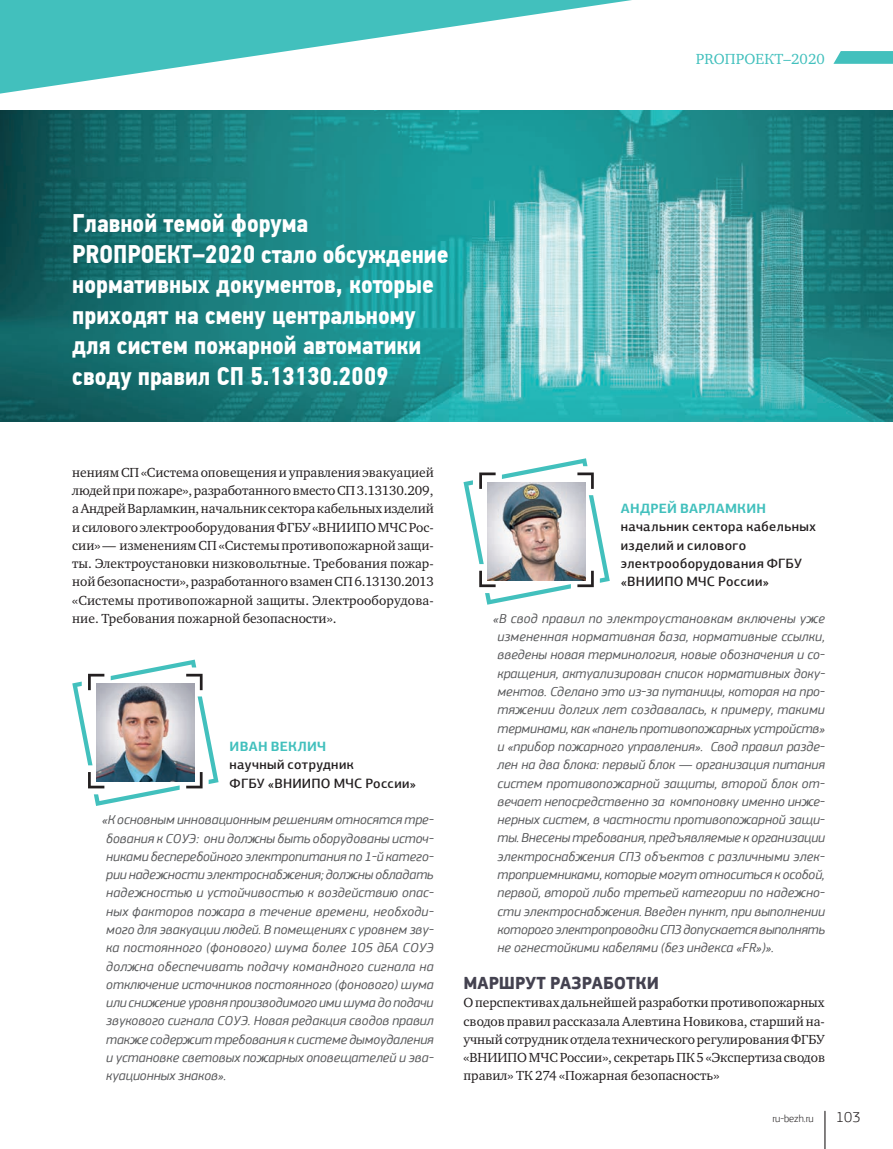
<style>
.page{position:relative;width:893px;height:1149px;background:#fff}
.page>*{position:absolute;margin:0;border:0;box-sizing:border-box;transform-origin:0 0}
.t1{font:700 25.5px/30.6px "PF Din Text Cond Pro";color:#fff}
.t2{font:700 18px "PF Square Sans Pro";color:#444250}
.t3{font:15px "Charter ITC";letter-spacing:.01em;color:#42c0bd}
.t4{font:300 15px "PF Square Sans Pro";color:#231f20}
.t5{font:italic 13.5px/18.3px "PF Square Sans Pro";color:#57585a;text-align:justify}
.t6{font:13.5px/18.3px "Charter ITC";color:#231f20;text-align:justify}
.t7{font:500 13.5px/18.3px "PF Agora Sans Pro";letter-spacing:.03em;color:#231f20}
.t8{font:700 13.5px "PF Agora Sans Pro";letter-spacing:.015em;color:#42c0bd}
.t9{font:300 10.5px "PF Square Sans Pro";color:#231f20}
</style>
<div class="page">
<svg style="left:0;top:0;width:632px;height:94px"></svg>
<svg style="left:72px;top:659px;width:147px;height:146px"></svg>
<img style="left:97px;top:683px;width:97px;height:98px">
<svg style="left:463px;top:458px;width:147px;height:146px"></svg>
<img style="left:488px;top:482px;width:97px;height:98px">
<img style="left:0;top:111px;width:893px;height:310px">
<hr style="left:824px;top:1110px;width:1px;height:38px;background:#231f20">
<svg style="left:833px;top:51px;width:60px;height:13px"></svg>
<p class="t3" style="left:696px;top:49px;width:131px">PROПРОЕКТ–2020</p>
<h1 class="t1" style="left:72px;top:208px;width:378px">Главной темой форума<br>PROПРОЕКТ–2020 стало обсуждение нормативных документов, которые приходят на смену центральному для систем пожарной автоматики своду правил СП 5.13130.2009</h1>
<p class="t6" style="left:72px;top:462px;width:363px">нениям СП «Система оповещения и управления эвакуацией людей при пожаре», разработанного вместо СП 3.13130.209, а Андрей Варламкин, начальник сектора кабельных изделий и силового электрооборудования ФГБУ «ВНИИПО МЧС Рос&shy;сии»— изменениям СП «Системы противопожарной защи&shy;ты. Электроустановки низковольтные. Требования пожар&shy;ной безопасности», разработанного взамен СП 6.13130.2013 «Системы противопожарной защиты. Электрооборудова&shy;ние. Требования пожарной безопасности».</p>
<p class="t8" style="left:230px;top:737px;width:98px">ИВАН ВЕКЛИЧ</p>
<p class="t7" style="left:230px;top:755px;width:188px">научный сотрудник<br>ФГБУ «ВНИИПО МЧС России»</p>
<p class="t5" style="left:106px;top:810px;width:329px;text-indent:-4px">«К основным инновационным решениям относятся тре&shy;бования к СОУЭ: они должны быть оборудованы источ&shy;никами бесперебойного электропитания по 1-й катего&shy;рии надежности электроснабжения; должны обладать надежностью и устойчивостью к воздействию опас&shy;ных факторов пожара в течение времени, необходи&shy;мого для эвакуации людей. В помещениях с уровнем зву&shy;ка постоянного (фонового) шума более 105 дБА СОУЭ должна обеспечивать подачу командного сигнала на отключение источников постоянного (фонового) шума или снижение уровня производимого ими шума до подачи звукового сигнала СОУЭ. Новая редакция сводов правил также содержит требования к системе дымоудаления и установке световых пожарных оповещателей и эва&shy;куационных знаков».</p>
<p class="t8" style="left:621px;top:500px;width:147px">АНДРЕЙ ВАРЛАМКИН</p>
<p class="t7" style="left:621px;top:517px;width:197px">начальник сектора кабельных изделий и силового электрооборудования ФГБУ «ВНИИПО МЧС России»</p>
<p class="t5" style="left:497px;top:609px;width:329px;text-indent:-4px">«В свод правил по электроустановкам включены уже измененная нормативная база, нормативные ссылки, введены новая терминология, новые обозначения и со&shy;кращения, актуализирован список нормативных доку&shy;ментов. Сделано это из-за путаницы, которая на про&shy;тяжении долгих лет создавалась, к примеру, такими терминами, как «панель противопожарных устройств» и «прибор пожарного управления». Свод правил разде&shy;лен на два блока: первый блок — организация питания систем противопожарной защиты, второй блок от&shy;вечает непосредственно за компоновку именно инже&shy;нерных систем, в частности противопожарной защи&shy;ты. Внесены требования, предъявляемые к организации электроснабжения СПЗ объектов с различными элек&shy;троприемниками, которые могут относиться к особой, первой, второй либо третьей категории по надежно&shy;сти электроснабжения. Введен пункт, при выполнении которого электропроводки СПЗ допускается выполнять не огнестойкими кабелями (без индекса «FR»)».</p>
<h2 class="t2" style="left:463px;top:971px;width:197px">МАРШРУТ РАЗРАБОТКИ</h2>
<p class="t6" style="left:463px;top:993px;width:363px">О перспективах дальнейшей разработки противопожарных сводов правил рассказала Алевтина Новикова, старший на&shy;учный сотрудник отдела технического регулирования ФГБУ «ВНИИПО МЧС России», секретарь ПК 5 «Экспертиза сводов правил» ТК 274 «Пожарная безопасность»</p>
<p class="t9" style="left:772px;top:1112px;width:43px">ru-bezh.ru</p>
<p class="t4" style="left:836px;top:1108px;width:26px">103</p>
</div>
